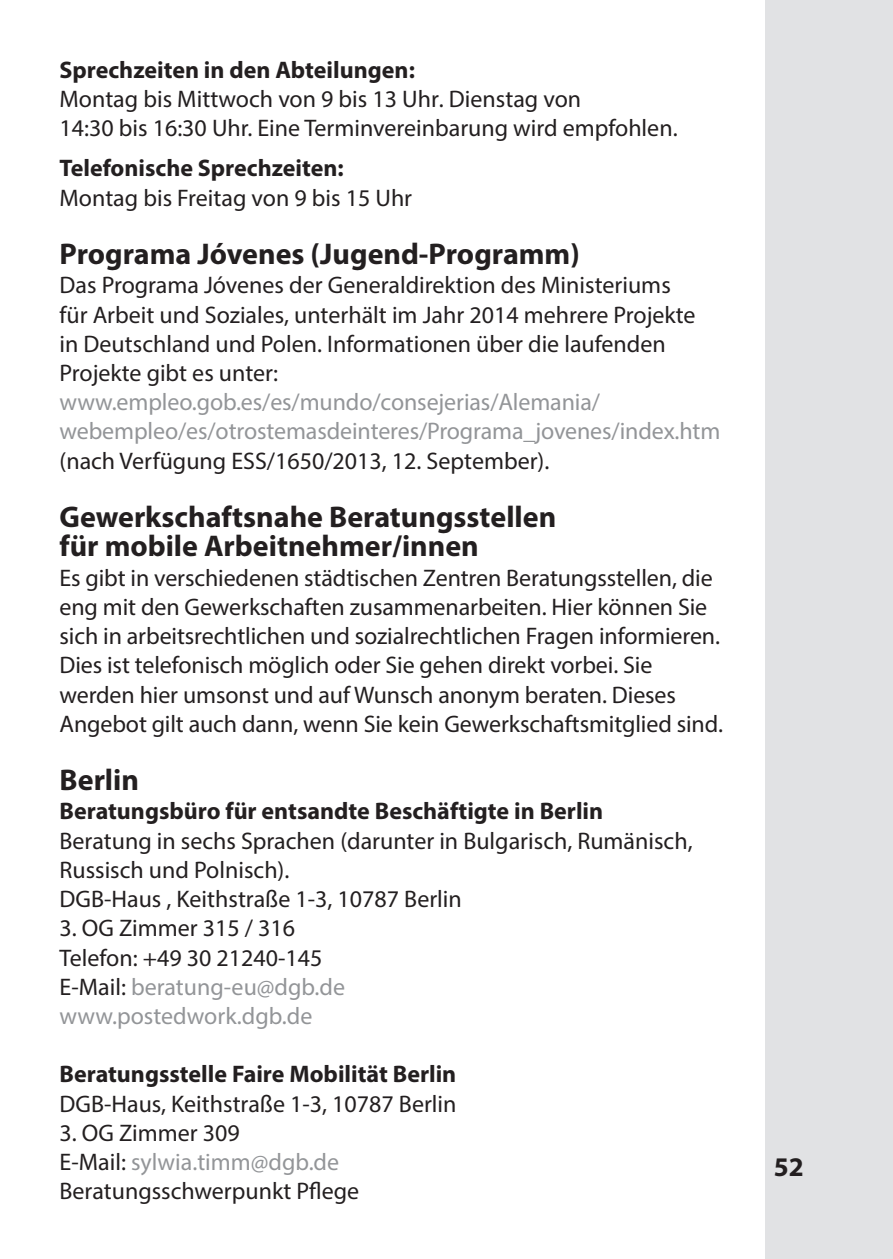
<style>
.page{position:relative;width:893px;height:1259px;background:#fff}
.page>*{position:absolute;margin:0;border:0;box-sizing:border-box;transform-origin:0 0}
.t1{font:700 30px/29.1px "Myriad Pro";color:#231f20}
.t2{font:700 27px "Myriad Pro";color:#231f20}
.t3{font:24px/29.1px "Myriad Pro";color:#231f20}
.t4{font:700 24px "Myriad Pro";color:#231f20}
.t5{font:24px/29.1px "Myriad Pro";letter-spacing:-.005em;color:#939598}
.s1{color:#939598}
</style>
<div class="page">
<div style="left:765px;top:0;width:128px;height:1259px;background:#e1e2e4"></div>
<p class="t4" style="left:60px;top:54px;width:357px">Sprechzeiten in den Abteilungen:</p>
<p class="t3" style="left:60px;top:84px;width:620px">Montag bis Mittwoch von 9 bis 13 Uhr. Dienstag von<br>14:30 bis 16:30 Uhr. Eine Terminvereinbarung wird empfohlen.</p>
<p class="t4" style="left:60px;top:153px;width:286px">Telefonische Sprechzeiten:</p>
<p class="t3" style="left:60px;top:183px;width:354px">Montag bis Freitag von 9 bis 15 Uhr</p>
<p class="t1" style="left:60px;top:238px;width:522px">Programa Jóvenes (Jugend-Programm)</p>
<p class="t3" style="left:60px;top:270px;width:638px">Das Programa Jóvenes der Generaldirektion des Ministeriums für Arbeit und Soziales, unterhält im Jahr 2014 mehrere Projekte in Deutschland und Polen. Informationen über die laufenden Projekte gibt es unter:</p>
<p class="t5" style="left:60px;top:387px;width:662px">www.empleo.gob.es/es/mundo/consejerias/Alemania/ webempleo/es/otrostemasdeinteres/Programa_jovenes/index.htm</p>
<p class="t3" style="left:60px;top:446px;width:491px">(nach Verfügung ESS/1650/2013, 12. September).</p>
<p class="t1" style="left:60px;top:501px;width:498px">Gewerkschaftsnahe Beratungsstellen für mobile Arbeitnehmer/innen</p>
<p class="t3" style="left:60px;top:562px;width:665px">Es gibt in verschiedenen städtischen Zentren Beratungsstellen, die eng mit den Gewerkschaften zusammenarbeiten. Hier können Sie sich in arbeitsrechtlichen und sozialrechtlichen Fragen informieren.<br>Dies ist telefonisch möglich oder Sie gehen direkt vorbei. Sie werden hier umsonst und auf Wunsch anonym beraten. Dieses Angebot gilt auch dann, wenn Sie kein Gewerkschaftsmitglied sind.</p>
<p class="t1" style="left:60px;top:764px;width:81px">Berlin</p>
<p class="t4" style="left:60px;top:795px;width:545px">Beratungsbüro für entsandte Beschäftigte in Berlin</p>
<p class="t3" style="left:60px;top:825px;width:635px">Beratung in sechs Sprachen (darunter in Bulgarisch, Rumänisch,<br>Russisch und Polnisch).<br>DGB-Haus , Keithstraße 1-3, 10787 Berlin</p>
<p class="t3" style="left:60px;top:913px;width:287px">3. OG Zimmer 315 / 316<br>Telefon: +49 30 21240-145<br>E-Mail: <span class="s1">beratung-eu@dgb.de www.postedwork.dgb.de</span></p>
<p class="t4" style="left:60px;top:1058px;width:398px">Beratungsstelle Faire Mobilität Berlin</p>
<p class="t3" style="left:60px;top:1088px;width:399px">DGB-Haus, Keithstraße 1-3, 10787 Berlin</p>
<p class="t3" style="left:60px;top:1118px;width:301px">3. OG Zimmer 309<br>E-Mail: <span class="s1">sylwia.timm@dgb.de<br></span>Beratungsschwerpunkt Pflege</p>
<p class="t2" style="left:774px;top:1149px;width:31px">52</p>
</div>
